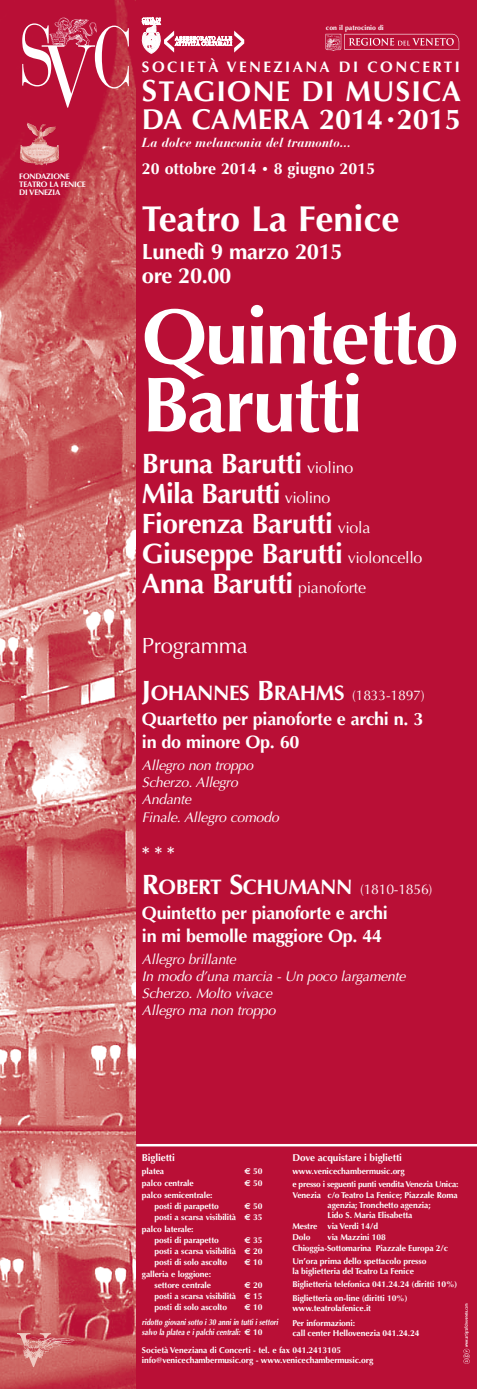
<style>
.page{position:relative;width:477px;height:1389px;background:#fff}
.page>*{position:absolute;margin:0;border:0;box-sizing:border-box;transform-origin:0 0}
.t1{font:85.6px "Bauer Bodoni";color:#fff;scale:.75 1}
.t2{font:700 78px/68px "Optima";letter-spacing:-.03em;color:#fff}
.t3{font:700 36px "Optima";color:#fff}
.t4{font:700 28.8px/27.6px "Optima";letter-spacing:.01em;color:#fff}
.t5{font:700 28px/30px "Optima";letter-spacing:-.015em;color:#fff}
.t6{font:700 22px/24px "Optima";letter-spacing:-.015em;color:#fff}
.t7{font:22px "Optima";letter-spacing:-.015em;color:#fff}
.t8{font:700 21px "Optima";letter-spacing:-.02em;color:#fff}
.t9{font:700 18px/23px "Optima";letter-spacing:-.015em;color:#fff}
.t10{font:700 16px "Optima";color:#fff}
.t11{font:700 15.2px "Optima";letter-spacing:.16em;color:#fff}
.t12{font:italic 14px/17.1px "Optima";color:#fff}
.t13{font:italic 700 13px "Bauer Bodoni";color:#fff}
.t14{font:700 10px "Optima";letter-spacing:-.01em;color:#fff}
.t15{font:700 8.5px/11px "Optima";letter-spacing:-.01em;color:#fff}
.t16{font:700 8.5px/13px "Optima";letter-spacing:-.03em;color:#fff}
.t17{font:italic 700 8.5px/15px "Optima";color:#fff;scale:.82 1}
.t18{font:700 8px/8px "Optima";letter-spacing:-.03em;color:#fff}
.t19{font:700 6.9px "Optima";color:#fff}
.s1{font-size:30.7px}
.s2{font-size:15.4px}
.s3{font-size:12px}
.s4{font-weight:400;font-size:16px}
.s5{font-size:28px}
.s6{font-weight:400;font-size:14px}
.s7{font-family:"Euro Sans"}
.s8{font-family:"Euro Sans";font-style:normal}
.s9{font-style:normal}
.s10{font-style:italic}
</style>
<div class="page">
<img style="left:0;top:0;width:136px;height:1389px">
<div style="left:136px;top:0;width:340px;height:1389px;background:#b90f36"></div>
<img style="left:463px;top:1304px;width:6px;height:59px">
<img style="left:49px;top:15px;width:49px;height:36px">
<img style="left:16px;top:1332px;width:60px;height:35px">
<img style="left:20px;top:123px;width:26px;height:35px">
<hr style="left:136px;top:1144px;width:340px;height:2px;background:#fff">
<svg style="left:141px;top:17px;width:103px;height:37px"></svg>
<img style="left:325px;top:34px;width:134px;height:17px">
<h1 class="t1" style="left:19px;top:24px;width:154px">SVC</h1>
<p class="t18" style="left:19px;top:173px;width:68px">FONDAZIONE<br>TEATRO LA FENICE<br>DI VENEZIA</p>
<p class="t19" style="left:325px;top:25px;width:59px">con il patrocinio di</p>
<h3 class="t11" style="left:142px;top:61px;width:319px">SOCIETÀ VENEZIANA DI CONCERTI</h3>
<h3 class="t4" style="left:142px;top:81px;width:320px"><span class="s1">S</span>TAGIONE DI MUSICA<br>DA CAMERA 2014 <span class="s2">•</span> 2015</h3>
<h3 class="t13" style="left:142px;top:137px;width:210px">La dolce melanconia del tramonto...</h3>
<h3 class="t10" style="left:142px;top:162px;width:234px">20 ottobre 2014 <span class="s3">•</span> 8 giugno 2015</h3>
<h3 class="t3" style="left:142px;top:204px;width:259px">Teatro La Fenice</h3>
<h3 class="t6" style="left:142px;top:242px;width:202px">Lunedì 9 marzo 2015 ore 20.00</h3>
<h2 class="t2" style="left:142px;top:310px;width:318px">Quintetto<br>Barutti</h2>
<h3 class="t5" style="left:142px;top:451px;width:282px">Bruna Barutti <span class="s4">violino<br></span>Mila Barutti <span class="s4">violino<br></span>Fiorenza Barutti <span class="s4">viola<br></span>Giuseppe Barutti <span class="s4">violoncello<br></span>Anna Barutti <span class="s4">pianoforte</span></h3>
<h3 class="t7" style="left:142px;top:637px;width:107px">Programma</h3>
<h3 class="t8" style="left:142px;top:684px;width:284px"><span class="s5">J</span>OHANNES <span class="s5">B</span>RAHMS <span class="s6">(1833-1897)</span></h3>
<h3 class="t9" style="left:142px;top:709px;width:283px">Quartetto per pianoforte e archi n. 3 in do minore Op. 60</h3>
<h3 class="t12" style="left:142px;top:758px;width:141px">Allegro non troppo<br>Scherzo.Allegro<br>Andante<br>Finale.Allegro comodo</h3>
<h3 class="t9" style="left:142px;top:843px;width:34px">* * *</h3>
<h3 class="t8" style="left:142px;top:878px;width:292px"><span class="s5">R</span>OBERT <span class="s5">S</span>CHUMANN <span class="s6">(1810-1856)</span></h3>
<h3 class="t9" style="left:142px;top:903px;width:247px">Quintetto per pianoforte e archi in mi bemolle maggiore Op. 44</h3>
<h3 class="t12" style="left:142px;top:952px;width:267px">Allegro brillante<br>In modo d’una marcia - Un poco largamente<br>Scherzo. Molto vivace<br>Allegro ma non troppo</h3>
<p class="t14" style="left:142px;top:1154px;width:34px">Biglietti</p>
<p class="t15" style="left:142px;top:1167px;width:24px">platea</p>
<p class="t15" style="left:244px;top:1167px;width:20px"><span class="s7">€</span> 50</p>
<p class="t15" style="left:142px;top:1179px;width:53px">palco centrale</p>
<p class="t15" style="left:244px;top:1179px;width:20px"><span class="s7">€</span> 50</p>
<p class="t15" style="left:154px;top:1191px;width:66px;text-indent:-13px">palco semicentrale: posti di parapetto</p>
<p class="t14" style="left:292px;top:1154px;width:111px">Dove acquistare i biglietti</p>
<p class="t16" style="left:292px;top:1166px;width:167px">www.venicechambermusic.org<br>e presso i seguenti punti vendita Venezia Unica:</p>
<p class="t15" style="left:327px;top:1191px;width:131px;line-height:10px;text-indent:-35px">Venezia c/o Teatro La Fenice; Piazzale Roma agenzia; Tronchetto agenzia;<br>Lido S. Maria Elisabetta</p>
<p class="t15" style="left:292px;top:1222px;width:87px">Mestre via Verdi 14/d<br>Dolo</p>
<p class="t15" style="left:154px;top:1202px;width:109px;text-align:right"><span class="s7">€</span> 50<br>posti a scarsa visibilità <span class="s7">€</span> 35</p>
<p class="t15" style="left:154px;top:1225px;width:66px;text-indent:-13px">palco laterale:<br>posti di parapetto</p>
<p class="t15" style="left:292px;top:1233px;width:157px;text-indent:35px">via Mazzini 108<br>Chioggia-Sottomarina Piazzale Europa 2/c</p>
<p class="t15" style="left:292px;top:1257px;width:135px;line-height:10px">Un’ora prima dello spettacolo presso la biglietteria del Teatro La Fenice</p>
<p class="t15" style="left:292px;top:1278px;width:166px;line-height:14px">Biglietteria telefonica 041.24.24 (diritti 10%)<br>Biglietteria on-line (diritti 10%)</p>
<p class="t15" style="left:292px;top:1302px;width:80px;line-height:14.5px">www.teatrolafenice.it<br>Per informazioni:</p>
<p class="t15" style="left:292px;top:1328px;width:128px">call center Hellovenezia 041.24.24</p>
<p class="t15" style="left:154px;top:1236px;width:109px;text-align:justify;text-indent:90px"><span class="s7">€</span> 35 posti a scarsa visibilità <span class="s7">€</span> 20 posti di solo ascolto</p>
<p class="t15" style="left:244px;top:1258px;width:20px"><span class="s7">€</span> 10</p>
<p class="t15" style="left:142px;top:1270px;width:71px;text-align:right">galleria e loggione: settore centrale</p>
<p class="t15" style="left:154px;top:1281px;width:109px;text-align:justify;text-indent:90px"><span class="s7">€</span> 20 posti a scarsa visibilità <span class="s7">€</span> 15 posti di solo ascolto</p>
<p class="t17" style="left:142px;top:1301px;width:169px;text-indent:102px"><span class="s8">€</span> <span class="s9">10 </span>ridotto giovani sotto i 30 anni in tutti i settori</p>
<p class="t15" style="left:142px;top:1324px;width:200px;line-height:17.9px"><span class="s10">salvo la platea e i palchi centrali:</span> <span class="s7">€</span> 1 0<br>Società Veneziana di Concerti - tel. e fax 041.2413105</p>
<p class="t15" style="left:142px;top:1356px;width:232px">info@venicechambermusic.org - www.venicechambermusic.org</p>
</div>
